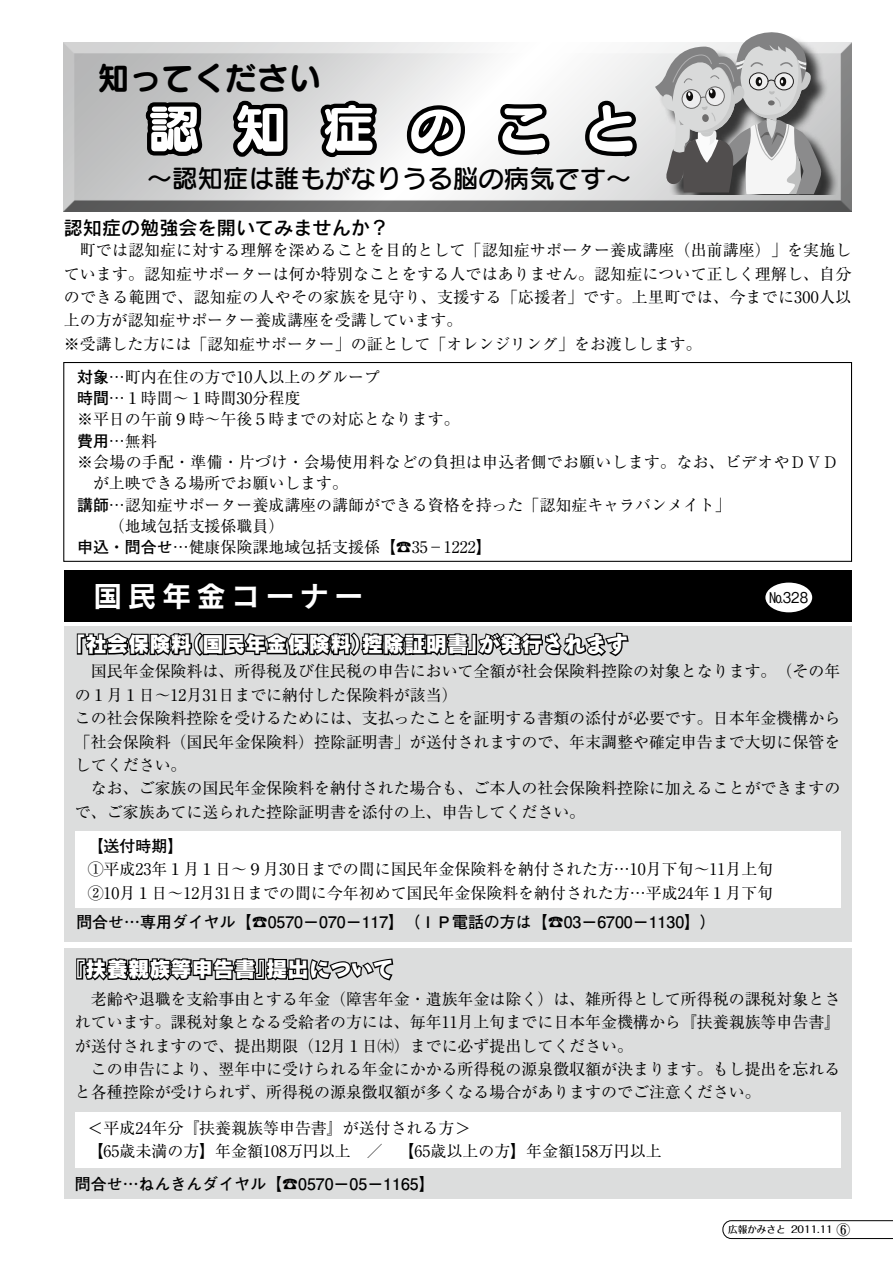
<style>
.page{position:relative;width:893px;height:1263px;background:#fff}
.page>*{position:absolute;margin:0;border:0;box-sizing:border-box;transform-origin:0 0}
.t1{font:53.1px "Slump Std DB";letter-spacing:.645em;color:#fff}
.t2{font:31.95px "Seurat Pro B";color:#000}
.t3{font:28.65px "Rodin Pro B";letter-spacing:.2em;color:#fff}
.t4{font:25.5px "Seurat Pro DB";color:#000}
.t5{font:21.3px "Rodin Bokutoh Pro EB";color:#fff}
.t6{font:19.2px "Rodin Pro DB";color:#000}
.t7{font:15.9px/23.4px "Ryumin Pro";color:#000}
.t8{font:700 15.9px "Futo Go B101 Pro";color:#000}
.t9{font:500 14.85px "Gothic BBB Pro";color:#000;scale:.9 1}
.t10{font:500 13.8px "Folk Pro";color:#000}
.t11{font:500 9.6px "Folk Pro";color:#000}
.s1{font-family:"Futo Go B101 Pro";font-weight:700}
</style>
<div class="page">
<div style="left:64px;top:571px;width:787px;height:51px;background:#000"></div>
<div style="left:765px;top:583px;width:47px;height:29px;background:#fff;border-radius:50%"></div>
<div style="left:62px;top:42px;width:790px;height:171px;background:#000;opacity:.75"></div>
<svg style="left:142px;top:73px;width:66px;height:140px;background:#838484"></svg>
<svg style="left:226px;top:42px;width:66px;height:129px;background:#909090"></svg>
<svg style="left:315px;top:96px;width:66px;height:92px"></svg>
<svg style="left:403px;top:42px;width:66px;height:119px"></svg>
<svg style="left:493px;top:96px;width:148px;height:65px"></svg>
<div style="left:657px;top:34px;width:181px;height:160px;background:#000;opacity:.75"></div>
<svg style="left:655px;top:32px;width:169px;height:162px"></svg>
<div style="left:63px;top:362px;width:789px;height:200px;border:1px solid #000"></div>
<div style="left:64px;top:626px;width:787px;height:316px;background:#dcdddd"></div>
<div style="left:64px;top:948px;width:787px;height:251px;background:#dcdddd"></div>
<svg style="left:76px;top:632px;width:553px;height:25px"></svg>
<svg style="left:75px;top:907px;width:320px;height:74px"></svg>
<div style="left:75px;top:831px;width:765px;height:76px;background:#fff"></div>
<div style="left:75px;top:1112px;width:765px;height:55px;background:#fff"></div>
<svg style="left:722px;top:1220px;width:171px;height:19px"></svg>
<h2 class="t2" style="left:98px;top:56px;width:225px">知ってください</h2>
<h1 class="t1" style="left:147px;top:92px;width:491px">認知症のこと</h1>
<h3 class="t4" style="left:147px;top:162px;width:486px">～認知症は誰もがなりうる脳の病気です~</h3>
<p class="t6" style="left:64px;top:216px;width:327px">認知症の勉強会を開いてみませんか?</p>
<p class="t7" style="left:64px;top:237px;width:789px">　町では認知症に対する理解を深めることを目的として「認知症サポーター養成講座（出前講座）」を実施しています。認知症サポーターは何か特別なことをする人ではありません。認知症について正しく理解し、自分のできる範囲で、認知症の人やその家族を見守り、支援する「応援者」です。上里町では、今までに300人以上の方が認知症サポーター養成講座を受講しています。<br>※受講した方には「認知症サポーター」の証として「オレンジリング」をお渡しします。</p>
<p class="t7" style="left:77px;top:365px;width:763px;line-height:21.3px"><span class="s1">対象</span>…町内在住の方で10人以上のグループ<br><span class="s1">時間</span>…１時間～１時間30分程度<br>※平日の午前９時～午後５時までの対応となります。<br><span class="s1">費用</span>…無料<br>※会場の手配・準備・片づけ・会場使用料などの負担は申込者側でお願いします。なお、ビデオやＤＶＤ　が上映できる場所でお願いします。<br><span class="s1">講師</span>…認知症サポーター養成講座の講師ができる資格を持った「認知症キャラバンメイト「<br>　　（地域包括支援係職員(<br><span class="s1">申込・問合せ</span>…健康保険課地域包括支援係】☎35－1222【</p>
<h3 class="t3" style="left:93px;top:577px;width:271px">国民年金コーナー</h3>
<h3 class="t5" style="left:479px;top:629px;width:150px">が発行されます</h3>
<h3 class="t5" style="left:181px;top:629px;width:193px">（国民年金保険料）</h3>
<h3 class="t5" style="left:64px;top:629px;width:129px">「社会保険料</h3>
<h3 class="t5" style="left:362px;top:629px;width:129px">控除証明書」</h3>
<p class="t9" style="left:769px;top:586px;width:45px">No328</p>
<p class="t7" style="left:75px;top:659px;width:767px">　国民年金保険料は、所得税及び住民税の申告において全額が社会保険料控除の対象となります。（その年の１月１日～12月31日までに納付した保険料が該当(<br>この社会保険料控除を受けるためには、支払ったことを証明する書類の添付が必要です。日本年金機構から「社会保険料（国民年金保険料）控除証明書」が送付されますので、年末調整や確定申告まで大切に保管をしてください。<br>　なお、ご家族の国民年金保険料を納付された場合も、ご本人の社会保険料控除に加えることができますので、ご家族あてに送られた控除証明書を添付の上、申告してください。</p>
<p class="t8" style="left:88px;top:833px;width:97px">【送付時期【</p>
<p class="t7" style="left:88px;top:856px;width:687px">①平成23年１月１日～９月30日までの間に国民年金保険料を納付された方…10月下旬～11月上旬<br>②10月１日～12月31日までの間に今年初めて国民年金保険料を納付された方…平成24年１月下旬</p>
<p class="t8" style="left:76px;top:909px;width:641px">問合せ…専用ダイヤル【☎0570－070－117】（ＩＰ電話の方は】☎03－6700－1130【(</p>
<h3 class="t5" style="left:64px;top:954px;width:214px">『扶養親族等申告書』</h3>
<h3 class="t5" style="left:266px;top:954px;width:129px">提出について</h3>
<p class="t7" style="left:75px;top:986px;width:767px">　老齢や退職を支給事由とする年金（障害年金・遺族年金は除く）は、雑所得として所得税の課税対象とされています。課税対象となる受給者の方には、毎年11月上旬までに日本年金機構から『扶養親族等申告書『が送付されますので、提出期限（12月１日㈭）までに必ず提出してください。<br>　この申告により、翌年中に受けられる年金にかかる所得税の源泉徴収額が決まります。もし提出を忘れると各種控除が受けられず、所得税の源泉徴収額が多くなる場合がありますのでご注意ください。</p>
<p class="t7" style="left:88px;top:1115px;width:576px">＜平成24年分『扶養親族等申告書』が送付される方&lt;<br>【65歳未満の方】年金額108万円以上　／　【65歳以上の方】年金額158万円以上</p>
<p class="t8" style="left:75px;top:1171px;width:361px">問合せ…ねんきんダイヤル】☎0570－05－1165【</p>
<p class="t10" style="left:837px;top:1218px;width:15px">6</p>
<p class="t11" style="left:728px;top:1221px;width:59px">広報かみさと</p>
<p class="t11" style="left:791px;top:1221px;width:43px">2011.11</p>
</div>
